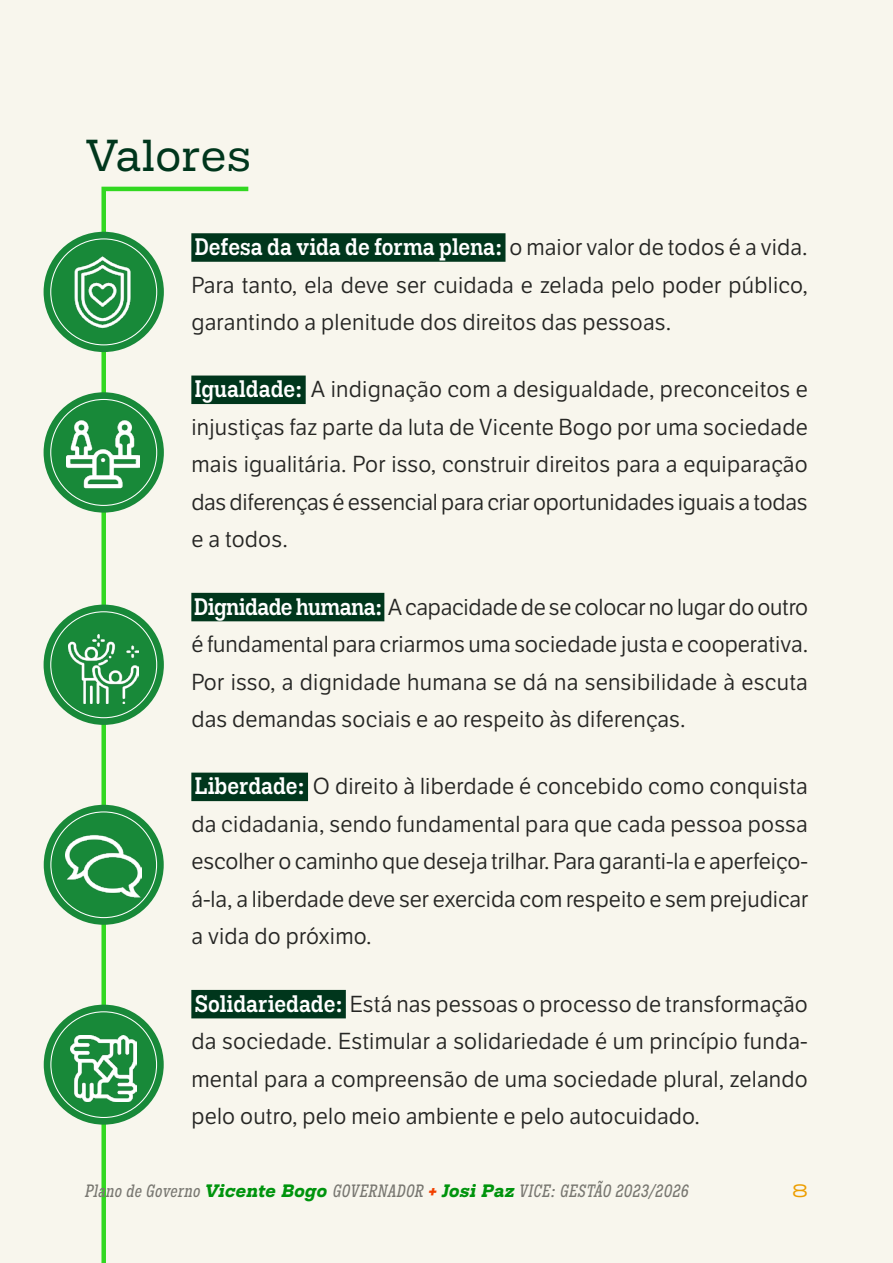
<style>
.page{position:relative;width:893px;height:1263px;background:#f8f6ed}
.page>*{position:absolute;margin:0;border:0;box-sizing:border-box;transform-origin:0 0}
.t1{font:45px "Hefring Slab";letter-spacing:.01em;color:#00361c}
.t2{font:500 condensed 24px "Hefring Slab";letter-spacing:-.005em;color:#fff}
.t3{font:22.5px/37.5px "LFT Etica";letter-spacing:.01em;color:#262624;text-align:justify}
.t4{font:italic 18px "Hefring Slab Compact";letter-spacing:.02em;color:#787771}
.t5{font:expanded 18px "Hefring Slab";color:#ed9e00}
.s1{font-family:"LFT Etica";font-weight:400;font-stretch:normal;font-size:22.5px;color:#262624}
.s2{font-family:"Hefring Slab";font-weight:500;font-stretch:condensed;font-size:24px;color:#fff}
.s3{font-family:"Hefring Slab";font-weight:700;color:#00940d}
.s4{font-family:"Hefring Slab";font-weight:700;color:#f24000}
</style>
<div class="page">
<svg style="left:99px;top:186px;width:154px;height:1077px"></svg>
<div style="left:191px;top:233px;width:314px;height:29px;background:#00361c"></div>
<div style="left:191px;top:375px;width:115px;height:29px;background:#00361c"></div>
<div style="left:191px;top:593px;width:193px;height:28px;background:#00361c"></div>
<div style="left:191px;top:773px;width:117px;height:28px;background:#00361c"></div>
<div style="left:191px;top:990px;width:155px;height:28px;background:#00361c"></div>
<div style="left:44px;top:232px;width:120px;height:120px;background:#188939;border-radius:50%"></div>
<img style="left:64px;top:253px;width:77px;height:78px">
<div style="left:44px;top:392px;width:120px;height:121px;background:#188939;border-radius:50%"></div>
<img style="left:66px;top:420px;width:73px;height:70px">
<div style="left:44px;top:805px;width:120px;height:120px;background:#188939;border-radius:50%"></div>
<img style="left:66px;top:828px;width:75px;height:76px">
<div style="left:44px;top:1005px;width:120px;height:119px;background:#188939;border-radius:50%"></div>
<img style="left:70px;top:1035px;width:66px;height:66px">
<div style="left:44px;top:605px;width:120px;height:120px;background:#188939;border-radius:50%"></div>
<img style="left:69px;top:634px;width:69px;height:70px">
<h1 class="t1" style="left:85px;top:129px;width:168px">Valores</h1>
<p class="t2" style="left:194px;top:232px;width:615px">Defesa da vida de forma plena: <span class="s1">o maior valor de todos é a vida.</span></p>
<p class="t3" style="left:191px;top:266px;width:618px">Para tanto, ela deve ser cuidada e zelada pelo poder público, garantindo a plenitude dos direitos das pessoas.</p>
<p class="t3" style="left:191px;top:371px;width:618px"><span class="s2">Igualdade:</span> A indignação com a desigualdade, preconceitos e injustiças faz parte da luta de Vicente Bogo por uma sociedade mais igualitária. Por isso, construir direitos para a equiparação das diferenças é essencial para criar oportunidades iguais a todas e a todos.</p>
<p class="t3" style="left:191px;top:588px;width:618px"><span class="s2">Dignidade humana:</span> A capacidade de se colocar no lugar do outro é fundamental para criarmos uma sociedade justa e cooperativa.<br>Por isso, a dignidade humana se dá na sensibilidade à escuta das demandas sociais e ao respeito às diferenças.</p>
<p class="t3" style="left:191px;top:768px;width:618px"><span class="s2">Liberdade:</span> O direito à liberdade é concebido como conquista da cidadania, sendo fundamental para que cada pessoa possa escolher o caminho que deseja trilhar. Para garanti-la e aperfeiço&shy;á-la, a liberdade deve ser exercida com respeito e sem prejudicar a vida do próximo.</p>
<p class="t3" style="left:191px;top:985px;width:618px"><span class="s2">Solidariedade:</span> Está nas pessoas o processo de transformação da sociedade. Estimular a solidariedade é um princípio funda&shy;mental para a compreensão de uma sociedade plural, zelando pelo outro, pelo meio ambiente e pelo autocuidado.</p>
<p class="t4" style="left:85px;top:1180px;width:605px">Plano de Governo <span class="s3">Vicente Bogo</span> GOVERNADOR <span class="s4">+</span> <span class="s3">Josi Paz</span> VICE: GESTÃO 2023/2026</p>
<p class="t5" style="left:792px;top:1180px;width:17px">8</p>
</div>
